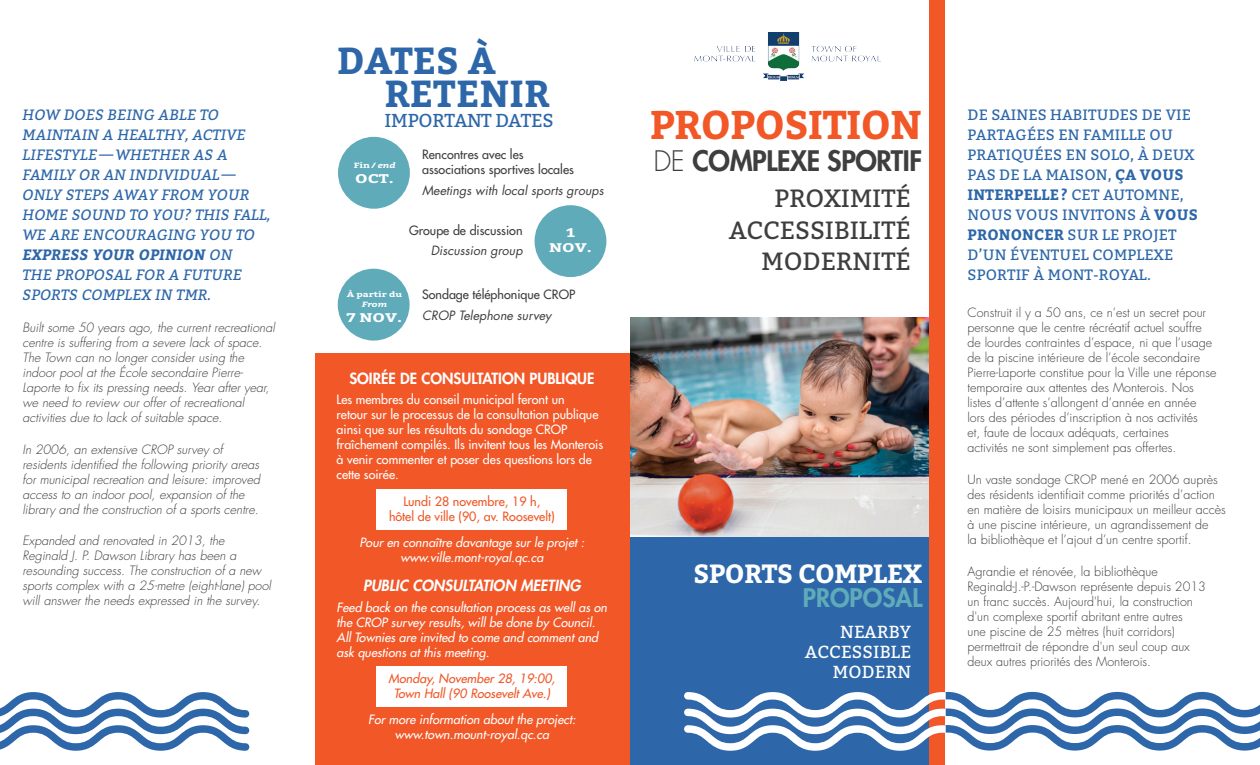
<style>
.page{position:relative;width:1260px;height:765px;background:#fff}
.page>*{position:absolute;margin:0;border:0;box-sizing:border-box;transform-origin:0 0}
.t1{font:700 40px "Bitter";letter-spacing:-.015em;color:#f15727}
.t2{font:700 37.5px/32.5px "Bitter";color:#2d67a9}
.t3{font:800 27.5px "Futura Std";letter-spacing:-.015em;color:#3e3e3f}
.t4{font:700 26.25px "Bitter";letter-spacing:-.015em;color:#fff}
.t5{font:25px/31.2px "Bitter";color:#3e3e3f;text-align:right}
.t6{font:800 25px "Futura Std";color:#60abba}
.t7{font:18.75px "Bitter";letter-spacing:-.01em;color:#2d67a9}
.t8{font:17.5px/20px "Bitter";letter-spacing:.01em;color:#fff;text-align:right}
.t9{font:italic 15px/20px "Bitter";letter-spacing:.01em;color:#2d67a9}
.t10{font:15px/20px "Bitter";letter-spacing:.01em;color:#2d67a9}
.t11{font:800 15px "Futura Std";color:#fff}
.t12{font:italic 800 15px "Futura Std";color:#fff}
.t13{font:300 12.5px/15px "Futura Std";color:#3e3e3f}
.t14{font:italic 300 12.5px/15px "Futura Std";color:#3e3e3f}
.t15{font:italic 500 12.5px/15px "Futura Std";color:#fff;text-align:center}
.t16{font:500 12.5px/15px "Futura Std";color:#fff}
.t17{font:500 12.5px/15px "Futura Std";color:#3e3e3f}
.t18{font:italic 12.5px "Futura Std";color:#3e3e3f}
.t19{font:500 12.5px/15px "Futura Std";color:#f15727;text-align:center}
.t20{font:italic 500 12.5px/15px "Futura Std";color:#f15727;text-align:center}
.t21{font:700 12.5px/15px "Bitter";color:#fff;text-align:center;scale:1.33 1}
.t22{font:700 7.5px "Bitter";color:#fff;scale:1.33 1}
.t23{font:italic 700 7.5px "Bitter";color:#fff;scale:1.33 1}
.s1{font-weight:700}
.s2{font-weight:300}
.s3{font-style:italic}
</style>
<div class="page">
<img style="left:630px;top:318px;width:300px;height:219px">
<div style="left:630px;top:537px;width:307px;height:228px;background:#2d67a9"></div>
<div style="left:315px;top:354px;width:315px;height:411px;background:#f15727"></div>
<div style="left:930px;top:0;width:15px;height:765px;background:#f15727"></div>
<div style="left:338px;top:137px;width:72px;height:72px;background:#60abba;border-radius:50%"></div>
<div style="left:338px;top:269px;width:72px;height:72px;background:#60abba;border-radius:50%"></div>
<div style="left:535px;top:205px;width:71px;height:72px;background:#60abba;border-radius:50%"></div>
<svg style="left:0;top:692px;width:249px;height:59px"></svg>
<img style="left:695px;top:32px;width:185px;height:49px">
<svg style="left:684px;top:692px;width:576px;height:59px"></svg>
<div style="left:377px;top:489px;width:190px;height:41px;background:#fff"></div>
<div style="left:377px;top:666px;width:190px;height:41px;background:#fff"></div>
<p class="t9" style="left:23px;top:105px;width:249px">HOW DOES BEING ABLE TO<br>MAINTAIN A HEALTHY, ACTIVE<br>LIFESTYLE—WHETHER AS A<br>FAMILY OR AN INDIVIDUAL—<br>ONLY STEPS AWAY FROM YOUR<br>HOME SOUND TO YOU? THIS FALL,<br>WE ARE ENCOURAGING YOU TO<br><span class="s1">EXPRESS YOUR OPINION</span> ON<br>THE PROPOSAL FOR A FUTURE<br>SPORTS COMPLEX IN TMR</p>
<p class="t9" style="left:207px;top:285px;width:5px">.</p>
<p class="t14" style="left:22px;top:320px;width:254px">Built some 50 years ago, the current recreational centre is suffering from a severe lack of space.<br>The Town can no longer consider using the indoor pool at the École secondaire Pierre-Laporte to fix its pressing needs. Year after year, we need to review our offer of recreational activities due to lack of suitable space.</p>
<p class="t14" style="left:22px;top:442px;width:239px">In 2006, an extensive CROP survey of residents identified the following priority areas for municipal recreation and leisure: improved access to an indoor pool, expansion of the library and the construction of a sports centre.</p>
<p class="t14" style="left:22px;top:534px;width:250px">Expanded and renovated in 2013, the Reginald J. P. Dawson Library has been a resounding success. The construction of a new sports complex with a 25-metre (eight-lane) pool will answer the needs expressed in the survey.</p>
<h2 class="t2" style="left:385px;top:46px;width:160px;text-indent:-48px">DATES À<br>RETENIR</h2>
<h3 class="t7" style="left:385px;top:108px;width:171px">IMPORTANT DATES</h3>
<h1 class="t1" style="left:650px;top:99px;width:273px">PROPOSITION</h1>
<h3 class="t3" style="left:653px;top:143px;width:270px"><span class="s2">DE</span> COMPLEXE SPORTIF</h3>
<h3 class="t5" style="left:729px;top:183px;width:183px">PROXIMITÉ<br>ACCESSIBILITÉ<br>MODERNITÉ</h3>
<p class="t17" style="left:422px;top:147px;width:153px">Rencontres avec les associations sportives locales</p>
<p class="t18" style="left:422px;top:182px;width:183px">Meetings with local sports groups</p>
<p class="t22" style="left:354px;top:161px;width:33px">FIN/<span class="s3">END</span></p>
<p class="t21" style="left:355px;top:172px;width:31px">OCT.</p>
<p class="t17" style="left:409px;top:223px;width:115px">Groupe de discussion</p>
<p class="t18" style="left:431px;top:243px;width:93px">Discussion group</p>
<p class="t21" style="left:549px;top:225px;width:34px">1<br>NOV.</p>
<p class="t22" style="left:347px;top:289px;width:43px">À PARTIR DU</p>
<p class="t23" style="left:362px;top:299px;width:20px">FROM</p>
<p class="t21" style="left:347px;top:310px;width:43px">7 NOV.</p>
<p class="t17" style="left:422px;top:287px;width:155px">Sondage téléphonique CROP</p>
<p class="t18" style="left:422px;top:307px;width:131px">CROP Telephone survey</p>
<p class="t11" style="left:349px;top:369px;width:247px">SOIRÉE DE CONSULTATION PUBLIQUE</p>
<p class="t16" style="left:337px;top:392px;width:268px">Les membres du conseil municipal feront un<br>retour sur le processus de la consultation publique ainsi que sur les résultats du sondage CROP fraîchement compilés. Ils invitent tous les Monterois à venir commenter et poser des questions lors de cette soirée.</p>
<p class="t19" style="left:389px;top:494px;width:167px">Lundi 28 novembre, 19 h,<br>hôtel de ville (90, av. Roosevelt)</p>
<p class="t15" style="left:359px;top:535px;width:226px">Pour en connaître davantage sur le projet : www.ville.mont-royal.qc.ca</p>
<p class="t12" style="left:363px;top:576px;width:219px">PUBLIC CONSULTATION MEETING</p>
<p class="t15" style="left:337px;top:600px;width:272px;text-align:left">Feed back on the consultation process as well as on the CROP survey results, will be done by Council.<br>All Townies are invited to come and comment and ask questions at this meeting.</p>
<p class="t20" style="left:389px;top:671px;width:168px">Monday, November 28, 19:00,<br>Town Hall (90 Roosevelt Ave.)</p>
<p class="t15" style="left:368px;top:712px;width:209px">For more information about the project: www.town.mount-royal.qc.ca</p>
<h3 class="t4" style="left:694px;top:557px;width:68px">SPORTS</h3>
<h3 class="t4" style="left:798px;top:557px;width:126px">COMPLEX</h3>
<h3 class="t6" style="left:803px;top:582px;width:121px">PROPOSAL</h3>
<h3 class="t8" style="left:805px;top:623px;width:108px">NEARBY<br>ACCESSIBLE<br>MODERN</h3>
<p class="t10" style="left:968px;top:105px;width:229px">DE SAINES HABITUDES DE VIE<br>PARTAGÉES EN FAMILLE OU<br>PRATIQUÉES EN SOLO, À DEUX<br>PAS DE LA MAISON, <span class="s1">ÇA VOUS<br>INTERPE</span></p>
<p class="t10" style="left:968px;top:185px;width:230px;text-indent:66px"><span class="s1">LLE ?</span> CET AUTOMNE,<br>NOUS VOUS INVITONS À <span class="s1">VOUS<br>PRONONCER</span></p>
<p class="t10" style="left:968px;top:225px;width:211px;text-indent:100px">SUR LE PROJET<br>D’UN ÉVENTUEL COMPLEXE<br>SPORTIF À MONT‑ROYAL.</p>
<p class="t13" style="left:968px;top:306px;width:251px">Construit il y a 50 ans, ce n’est un secret pour personne que le centre récréatif actuel souffre de lourdes contraintes d’espace, ni que l’usage de la piscine intérieure de l’école secondaire Pierre‑Laporte constitue pour la Ville une réponse temporaire aux attentes des Monterois. Nos listes d’attente s’allongent d’année en année lors des périodes d’inscription à nos activités<br>et, faute de locaux adéquats, certaines<br>activités ne sont simplement pas offertes.</p>
<p class="t13" style="left:968px;top:473px;width:260px">Un vaste sondage CROP mené en 2006 auprès des résidents identifiait comme priorités d’action en matière de loisirs municipaux un meilleur accès à une piscine intérieure, un agrandissement de<br>la bibliothèque et l’ajout d’un centre sportif.</p>
<p class="t13" style="left:968px;top:564px;width:240px">Agrandie et rénovée, la bibliothèque Reginald‑J.‑P.‑Dawson représente depuis 2013 un franc succès. Aujourd'hui, la construction d'un complexe sportif abritant entre autres<br>une piscine de 25 mètres (huit corridors) permettrait de répondre d'un seul coup aux deux autres priorités des Monterois.</p>
</div>
